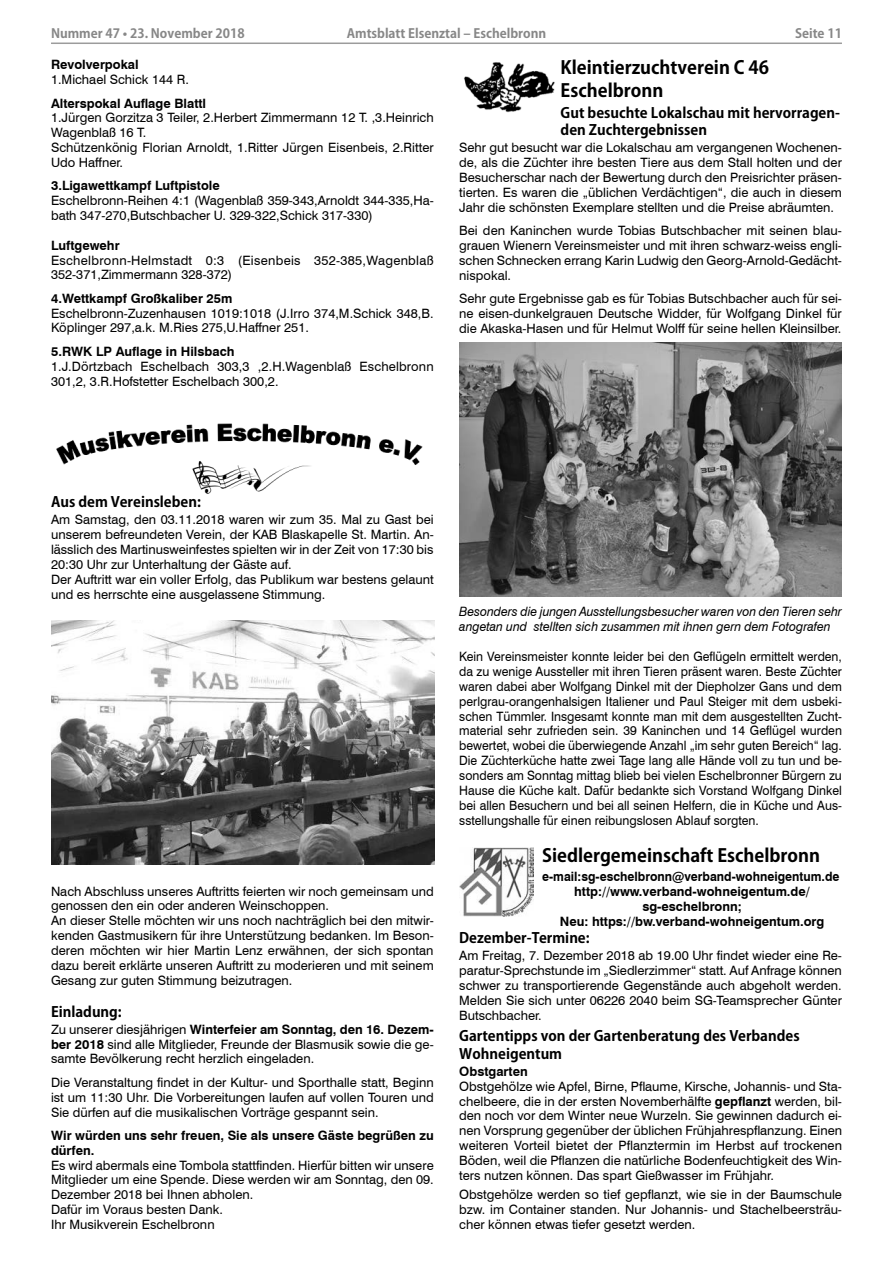
<style>
.page{position:relative;width:893px;height:1263px;background:#fff}
.page>*{position:absolute;margin:0;border:0;box-sizing:border-box;transform-origin:0 0}
.t1{font:700 18px/22.5px "Koz Go Pro";color:#000}
.t2{font:700 14.25px/17.2px "Koz Go Pro";color:#000}
.t3{font:12.9px/14.9px "Swiss 721 BT";color:#000;text-align:justify}
.t4{font:12.9px/14.9px "Swiss 721 BT";color:#000;text-align:justify;scale:.95 1}
.t5{font:700 12.9px/14.9px "Swiss 721 BT";color:#000}
.t6{font:700 12.9px/14.9px "Swiss 721 BT";color:#000;text-align:center;scale:.95 1}
.t7{font:italic 12.9px/14.9px "Swiss 721 BT";letter-spacing:-.005em;color:#000;scale:.95 1}
.t8{font:12.9px/14.9px "Swiss 721 BT";letter-spacing:.02em;color:#000}
.t9{font:700 12.75px "Koz Go Pro";color:#878787}
.s1{font-weight:700}
</style>
<div class="page">
<hr style="left:51px;top:43px;width:791px;height:1px;background:#9c9c9c">
<img style="left:464px;top:62px;width:91px;height:51px">
<img style="left:459px;top:848px;width:75px;height:69px">
<img style="left:51px;top:620px;width:383px;height:245px">
<img style="left:56px;top:423px;width:367px;height:71px">
<img style="left:459px;top:343px;width:383px;height:254px">
<p class="t9" style="left:51px;top:25px;width:195px">Nummer 47 • 23. November 2018</p>
<p class="t9" style="left:347px;top:25px;width:201px">Amtsblatt Elsenztal – Eschelbronn</p>
<p class="t9" style="left:795px;top:25px;width:48px">Seite 11</p>
<p class="t5" style="left:51px;top:57px;width:89px">Revolverpokal</p>
<p class="t3" style="left:51px;top:72px;width:139px">1.Michael Schick 144 R.</p>
<p class="t5" style="left:51px;top:95px;width:157px">Alterspokal Auflage Blattl</p>
<p class="t3" style="left:51px;top:110px;width:384px;text-align:left">1.Jürgen Gorzitza 3 Teiler, 2.Herbert Zimmermann 12 T. ,3.Heinrich Wagenblaß 16 T.<br>Schützenkönig Florian Arnoldt, 1.Ritter Jürgen Eisenbeis, 2.Ritter Udo Haffner.</p>
<p class="t5" style="left:51px;top:178px;width:170px">3.Ligawettkampf Luftpistole</p>
<p class="t3" style="left:51px;top:193px;width:384px">Eschelbronn-Reihen 4:1 (Wagenblaß 359-343,Arnoldt 344-335,Ha&shy;bath 347-270,Butschbacher U. 329-322,Schick 317-330)</p>
<p class="t5" style="left:51px;top:237px;width:70px">Luftgewehr</p>
<p class="t8" style="left:51px;top:252px;width:384px">Eschelbronn-Helmstadt 0:3 (Eisenbeis 352-385,Wagenblaß<br>352-371,Zimmermann 328-372)</p>
<p class="t5" style="left:51px;top:290px;width:183px">4.Wettkampf Großkaliber 25m</p>
<p class="t3" style="left:51px;top:305px;width:384px">Eschelbronn-Zuzenhausen 1019:1018 (J.Irro 374,M.Schick 348,B.<br>Köplinger 297,a.k. M.Ries 275,U.Haffner 251.</p>
<p class="t5" style="left:51px;top:343px;width:185px">5.RWK LP Auflage in Hilsbach</p>
<p class="t3" style="left:51px;top:358px;width:384px">1.J.Dörtzbach Eschelbach 303,3 ,2.H.Wagenblaß Eschelbronn<br>301,2, 3.R.Hofstetter Eschelbach 300,2.</p>
<h1 class="t1" style="left:561px;top:57px;width:210px">Kleintierzuchtverein C 46<br>Eschelbronn</h1>
<p class="t2" style="left:561px;top:105px;width:281px">Gut besuchte Lokalschau mit hervorragen&shy;den Zuchtergebnissen</p>
<p class="t3" style="left:459px;top:140px;width:384px">Sehr gut besucht war die Lokalschau am vergangenen Wochenen&shy;de, als die Züchter ihre besten Tiere aus dem Stall holten und der Besucherschar nach der Bewertung durch den Preisrichter präsen&shy;tierten. Es waren die „üblichen Verdächtigen“, die auch in diesem Jahr die schönsten Exemplare stellten und die Preise abräumten.</p>
<p class="t3" style="left:459px;top:223px;width:384px">Bei den Kaninchen wurde Tobias Butschbacher mit seinen blau&shy;grauen Wienern Vereinsmeister und mit ihren schwarz-weiss engli&shy;schen Schnecken errang Karin Ludwig den Georg-Arnold-Gedächt&shy;nispokal.</p>
<p class="t3" style="left:459px;top:291px;width:384px">Sehr gute Ergebnisse gab es für Tobias Butschbacher auch für sei&shy;ne eisen-dunkelgrauen Deutsche Widder, für Wolfgang Dinkel für die Akaska-Hasen und für Helmut Wolff für seine hellen Kleinsilber.</p>
<p class="t2" style="left:51px;top:494px;width:151px">Aus dem Vereinsleben:</p>
<p class="t3" style="left:51px;top:512px;width:384px;text-align:left">Am Samstag, den 03.11.2018 waren wir zum 35. Mal zu Gast bei unserem befreundeten Verein, der KAB Blaskapelle St. Martin. An&shy;lässlich des Martinusweinfestes spielten wir in der Zeit von 17:30 bis 20:30 Uhr zur Unterhaltung der Gäste auf.<br>Der Auftritt war ein voller Erfolg, das Publikum war bestens gelaunt und es herrschte eine ausgelassene Stimmung.</p>
<p class="t3" style="left:51px;top:883px;width:384px;text-align:left">Nach Abschluss unseres Auftritts feierten wir noch gemeinsam und genossen den ein oder anderen Weinschoppen.<br>An dieser Stelle möchten wir uns noch nachträglich bei den mitwir&shy;kenden Gastmusikern für ihre Unterstützung bedanken. Im Beson&shy;deren möchten wir hier Martin Lenz erwähnen, der sich spontan dazu bereit erklärte unseren Auftritt zu moderieren und mit seinem Gesang zur guten Stimmung beizutragen.</p>
<p class="t2" style="left:51px;top:1004px;width:72px">Einladung:</p>
<p class="t3" style="left:51px;top:1021px;width:384px">Zu unserer diesjährigen <span class="s1">Winterfeier am Sonntag, den 16. Dezem&shy;ber 2018</span> sind alle Mitglieder, Freunde der Blasmusik sowie die ge&shy;samte Bevölkerung recht herzlich eingeladen.</p>
<p class="t3" style="left:51px;top:1074px;width:384px">Die Veranstaltung findet in der Kultur- und Sporthalle statt, Beginn ist um 11:30 Uhr. Die Vorbereitungen laufen auf vollen Touren und Sie dürfen auf die musikalischen Vorträge gespannt sein.</p>
<p class="t5" style="left:51px;top:1127px;width:384px">Wir würden uns sehr freuen, Sie als unsere Gäste begrüßen zu dürfen.</p>
<p class="t3" style="left:51px;top:1157px;width:384px;text-align:left">Es wird abermals eine Tombola stattfinden. Hierfür bitten wir unsere Mitglieder um eine Spende. Diese werden wir am Sonntag, den 09.<br>Dezember 2018 bei Ihnen abholen.<br>Dafür im Voraus besten Dank.<br>Ihr Musikverein Eschelbronn</p>
<p class="t7" style="left:459px;top:604px;width:404px">Besonders die jungen Ausstellungsbesucher waren von den Tieren sehr angetan und stellten sich zusammen mit ihnen gern dem Fotografen</p>
<p class="t4" style="left:459px;top:648px;width:404px">Kein Vereinsmeister konnte leider bei den Geflügeln ermittelt werden, da zu wenige Aussteller mit ihren Tieren präsent waren. Beste Züchter waren dabei aber Wolfgang Dinkel mit der Diepholzer Gans und dem perlgrau-orangenhalsigen Italiener und Paul Steiger mit dem usbeki&shy;schen Tümmler. Insgesamt konnte man mit dem ausgestellten Zucht&shy;material sehr zufrieden sein. 39 Kaninchen und 14 Geflügel wurden bewertet, wobei die überwiegende Anzahl „im sehr guten Bereich“ lag.<br>Die Züchterküche hatte zwei Tage lang alle Hände voll zu tun und be&shy;sonders am Sonntag mittag blieb bei vielen Eschelbronner Bürgern zu Hause die Küche kalt. Dafür bedankte sich Vorstand Wolfgang Dinkel bei allen Besuchern und bei all seinen Helfern, die in Küche und Aus&shy;sstellungshalle für einen reibungslosen Ablauf sorgten.</p>
<h1 class="t1" style="left:542px;top:845px;width:279px">Siedlergemeinschaft Eschelbronn</h1>
<p class="t6" style="left:542px;top:869px;width:314px">e-mail:sg-eschelbronn@verband-wohneigentum.de http://www.verband-wohneigentum.de/ sg-eschelbronn;<br>Neu: https://bw.verband-wohneigentum.org</p>
<p class="t2" style="left:459px;top:930px;width:132px">Dezember-Termine:</p>
<p class="t3" style="left:459px;top:948px;width:384px">Am Freitag, 7. Dezember 2018 ab 19.00 Uhr findet wieder eine Re&shy;paratur-Sprechstunde im „Siedlerzimmer“ statt. Auf Anfrage können schwer zu transportierende Gegenstände auch abgeholt werden.<br>Melden Sie sich unter 06226 2040 beim SG-Teamsprecher Günter Butschbacher.</p>
<p class="t2" style="left:459px;top:1028px;width:342px">Gartentipps von der Gartenberatung des Verbandes<br>Wohneigentum</p>
<p class="t5" style="left:459px;top:1063px;width:70px">Obstgarten</p>
<p class="t3" style="left:459px;top:1078px;width:384px">Obstgehölze wie Apfel, Birne, Pflaume, Kirsche, Johannis- und Sta&shy;chelbeere, die in der ersten Novemberhälfte <span class="s1">gepflanzt</span> werden, bil&shy;den noch vor dem Winter neue Wurzeln. Sie gewinnen dadurch ei&shy;nen Vorsprung gegenüber der üblichen Frühjahrespflanzung. Einen weiteren Vorteil bietet der Pflanztermin im Herbst auf trockenen Böden, weil die Pflanzen die natürliche Bodenfeuchtigkeit des Win&shy;ters nutzen können. Das spart Gießwasser im Frühjahr.</p>
<p class="t3" style="left:459px;top:1187px;width:384px">Obstgehölze werden so tief gepflanzt, wie sie in der Baumschule bzw. im Container standen. Nur Johannis- und Stachelbeersträu&shy;cher können etwas tiefer gesetzt werden.</p>
</div>
